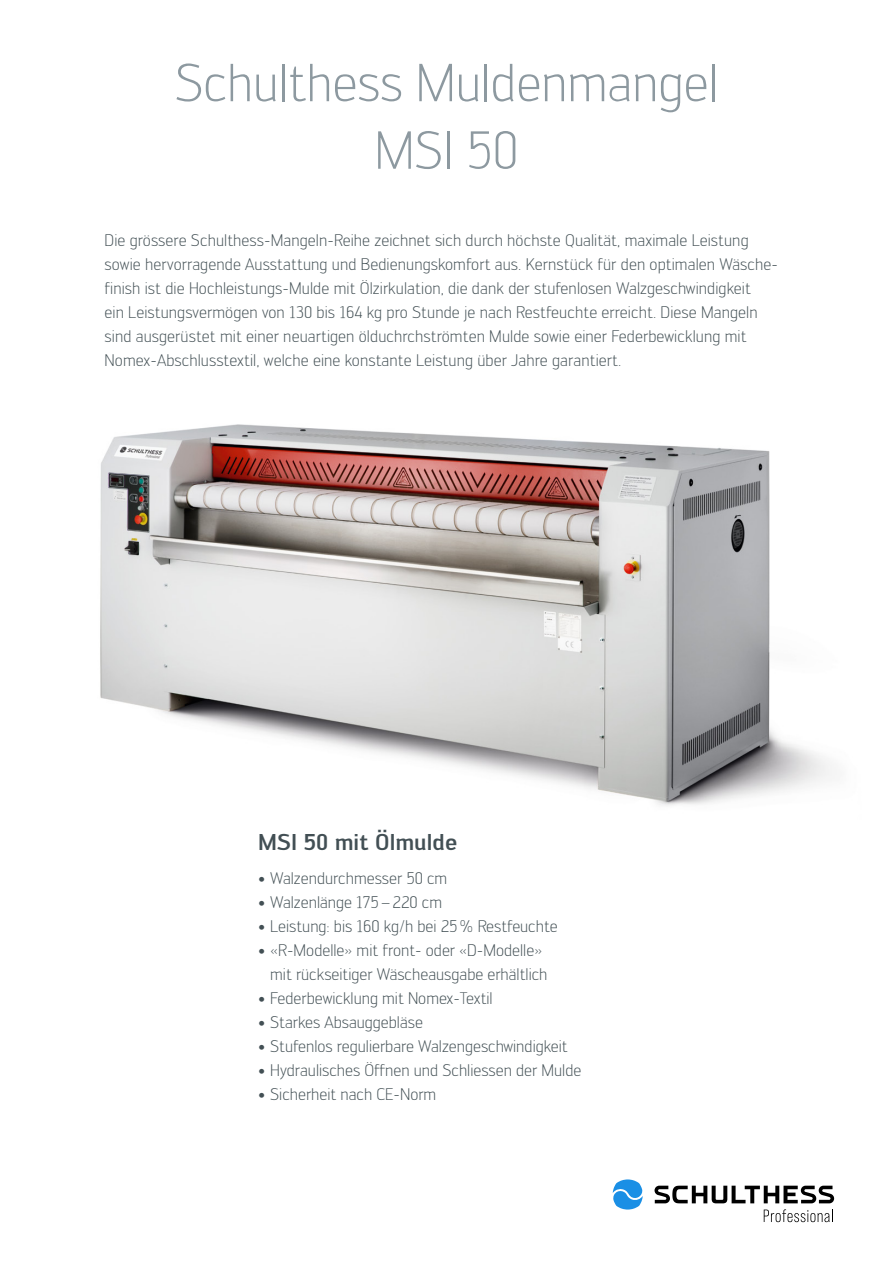
<style>
.page{position:relative;width:893px;height:1263px;background:#fff}
.page>*{position:absolute;margin:0;border:0;box-sizing:border-box;transform-origin:0 0}
.t1{font:300 52.5px/67.5px "Engel";letter-spacing:-.005em;color:#8d99a0;text-align:center}
.t2{font:500 22.5px "Engel";color:#424f54}
.t3{font:300 16.5px/24px "Engel";letter-spacing:.005em;color:#424f54}
</style>
<div class="page">
<img style="left:100px;top:424px;width:732px;height:382px">
<svg style="left:764px;top:1209px;width:69px;height:13px"></svg>
<svg style="left:654px;top:1186px;width:180px;height:17px"></svg>
<svg style="left:613px;top:1179px;width:30px;height:30px"></svg>
<h1 class="t1" style="left:175px;top:51px;width:545px">Schulthess Muldenmangel<br>MSI 50</h1>
<p class="t3" style="left:105px;top:229px;width:675px">Die grössere Schulthess-Mangeln-Reihe zeichnet sich durch höchste Qualität, maximale Leistung sowie hervorragende Ausstattung und Bedienungskomfort aus. Kernstück für den optimalen Wäsche&shy;finish ist die Hochleistungs-Mulde mit Ölzirkulation, die dank der stufenlosen Walzgeschwindigkeit<br>ein Leistungsvermögen von 130 bis 164 kg pro Stunde je nach Restfeuchte erreicht. Diese Mangeln sind ausgerüstet mit einer neuartigen ölduchrchströmten Mulde sowie einer Federbewicklung mit Nomex-Abschlusstextil, welche eine konstante Leistung über Jahre garantiert.</p>
<h2 class="t2" style="left:258px;top:829px;width:201px">MSI 50 mit Ölmulde</h2>
<p class="t3" style="left:258px;top:867px;width:190px">• Walzendurchmesser 50 cm</p>
<p class="t3" style="left:258px;top:891px;width:185px">• Walzenlänge 175 –220 cm</p>
<p class="t3" style="left:258px;top:915px;width:301px">• Leistung: bis 160 kg/h bei 25 % Restfeuchte</p>
<p class="t3" style="left:270px;top:939px;width:279px;text-indent:-12px">• «R-Modelle» mit front- oder «D-Modelle» mit rückseitiger Wäscheausgabe erhältlich</p>
<p class="t3" style="left:258px;top:987px;width:236px">• Federbewicklung mit Nomex-Textil</p>
<p class="t3" style="left:258px;top:1011px;width:166px">• Starkes Absauggebläse</p>
<p class="t3" style="left:258px;top:1035px;width:311px">• Stufenlos regulierbare Walzengeschwindigkeit</p>
<p class="t3" style="left:258px;top:1059px;width:325px">• Hydraulisches Öffnen und Schliessen der Mulde</p>
<p class="t3" style="left:258px;top:1083px;width:180px">• Sicherheit nach CE-Norm</p>
</div>
